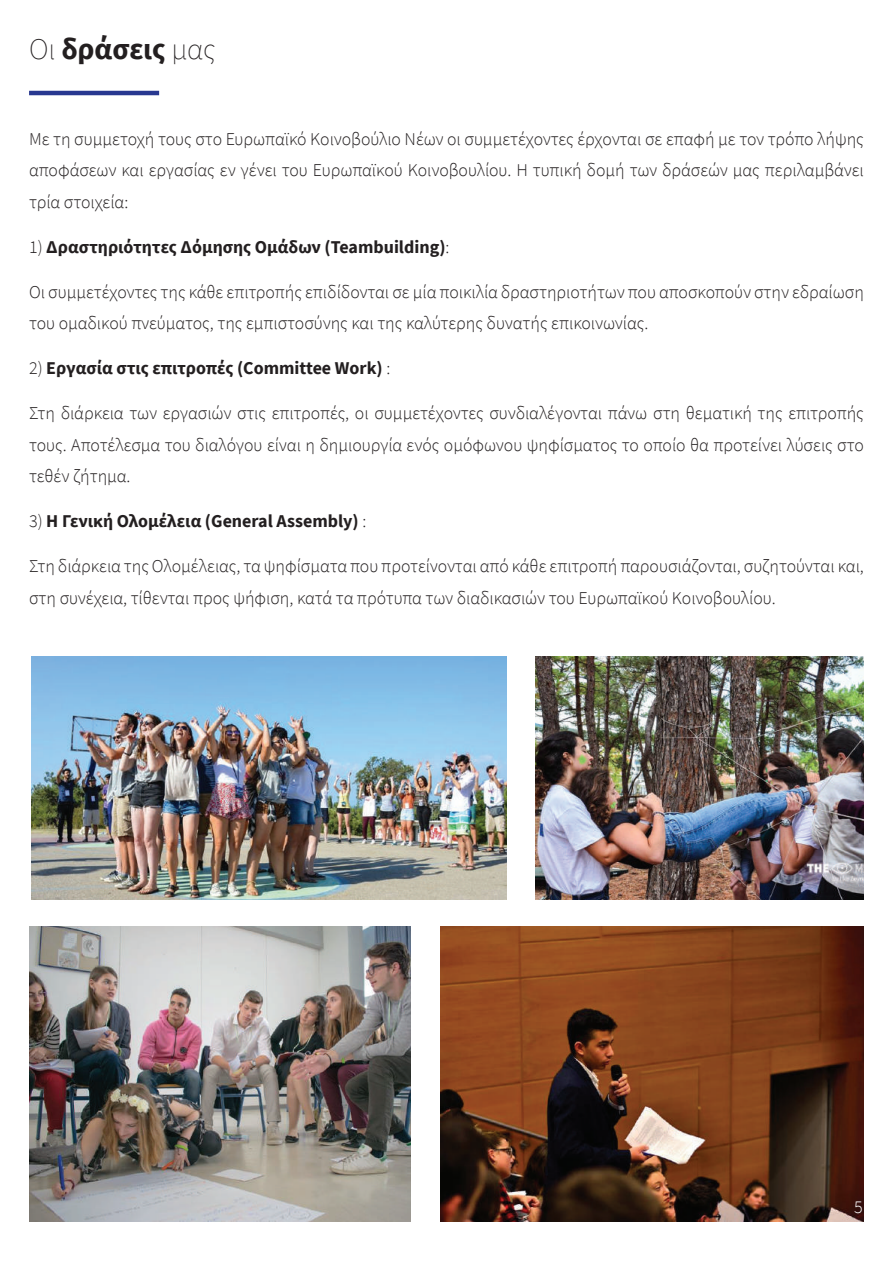
<style>
.page{position:relative;width:893px;height:1263px;background:#fff}
.page>*{position:absolute;margin:0;border:0;box-sizing:border-box;transform-origin:0 0}
.t1{font:700 30px "Source Sans Pro";letter-spacing:-.01em;color:#231f20}
.t2{font:300 18px/31.5px "Source Sans Pro";color:#231f20;text-align:justify}
.t3{font:700 18px "Source Sans Pro";color:#231f20}
.t4{font:300 18px "Source Sans Pro";color:#fff}
.s1{font-weight:200}
.s2{font-weight:300}
</style>
<div class="page">
<img style="left:441px;top:926px;width:423px;height:295px">
<img style="left:30px;top:926px;width:381px;height:295px">
<img style="left:32px;top:656px;width:474px;height:243px">
<img style="left:535px;top:656px;width:329px;height:243px">
<hr style="left:29px;top:91px;width:130px;height:4px;background:#283890">
<h1 class="t1" style="left:29px;top:29px;width:188px"><span class="s1">Οι</span> δράσεις <span class="s1">μας</span></h1>
<p class="t2" style="left:29px;top:123px;width:836px">Με τη συμμετοχή τους στο Ευρωπαϊκό Κοινοβούλιο Νέων οι συμμετέχοντες έρχονται σε επαφή με τον τρόπο λήψης αποφάσεων και εργασίας εν γένει του Ευρωπαϊκού Κοινοβουλίου. Η τυπική δομή των δράσεών μας περιλαμβάνει τρία στοιχεία:</p>
<p class="t3" style="left:29px;top:234px;width:422px"><span class="s2">1)</span> Δραστηριότητες Δόμησης Ομάδων (Teambuilding)<span class="s2">:</span></p>
<p class="t2" style="left:29px;top:276px;width:836px">Οι συμμετέχοντες της κάθε επιτροπής επιδίδονται σε μία ποικιλία δραστηριοτήτων που αποσκοπούν στην εδραίωση του ομαδικού πνεύματος, της εμπιστοσύνης και της καλύτερης δυνατής επικοινωνίας.</p>
<p class="t3" style="left:29px;top:356px;width:363px"><span class="s2">2)</span> Εργασία στις επιτροπές (Committee Work) <span class="s2">:</span></p>
<p class="t2" style="left:29px;top:397px;width:836px">Στη διάρκεια των εργασιών στις επιτροπές, οι συμμετέχοντες συνδιαλέγονται πάνω στη θεματική της επιτροπής τους. Αποτέλεσμα του διαλόγου είναι η δημιουργία ενός ομόφωνου ψηφίσματος το οποίο θα προτείνει λύσεις στο τεθέν ζήτημα.</p>
<p class="t3" style="left:29px;top:509px;width:339px"><span class="s2">3)</span> Η Γενική Ολομέλεια (General Assembly) <span class="s2">:</span></p>
<p class="t2" style="left:29px;top:550px;width:836px">Στη διάρκεια της Ολομέλειας, τα ψηφίσματα που προτείνονται από κάθε επιτροπή παρουσιάζονται, συζητούνται και, στη συνέχεια, τίθενται προς ψήφιση, κατά τα πρότυπα των διαδικασιών του Ευρωπαϊκού Κοινοβουλίου.</p>
<p class="t4" style="left:854px;top:1195px;width:10px">5</p>
</div>
